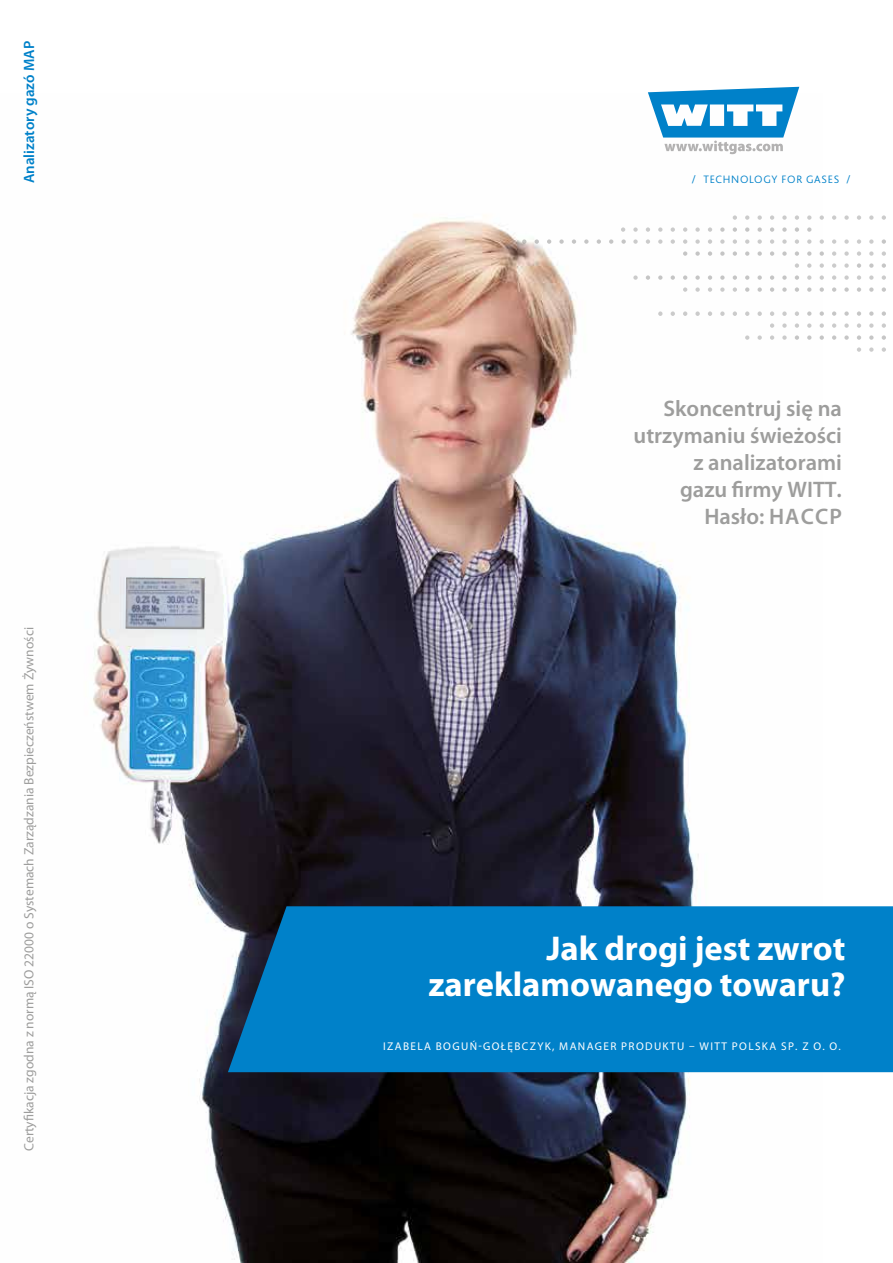
<style>
.page{position:relative;width:893px;height:1263px;background:#fff}
.page>*{position:absolute;margin:0;border:0;box-sizing:border-box;transform-origin:0 0}
.t1{font:700 34.5px/36px "Myriad Pro";color:#fff;text-align:right}
.t2{font:600 22.5px/27px "Myriad Pro";color:#9d9d9c;text-align:right}
.t3{font:600 15px "Myriad Pro";color:#0081c9}
.t4{font:13.5px "Myriad Pro";color:#9d9d9c}
.t5{font:11.25px "Myriad Pro";letter-spacing:.12em;color:#fff}
.t6{font:300 11.25px "Bliss 2";letter-spacing:.06em;color:#0081c9}
</style>
<div class="page">
<img style="left:93px;top:154px;width:729px;height:1109px">
<svg style="left:882px;top:347px;width:4px;height:5px"></svg>
<svg style="left:869px;top:347px;width:5px;height:5px"></svg>
<svg style="left:857px;top:347px;width:4px;height:5px"></svg>
<svg style="left:782px;top:335px;width:5px;height:5px"></svg>
<svg style="left:770px;top:335px;width:4px;height:5px"></svg>
<svg style="left:757px;top:335px;width:5px;height:5px"></svg>
<svg style="left:745px;top:335px;width:4px;height:5px"></svg>
<svg style="left:882px;top:335px;width:4px;height:5px"></svg>
<svg style="left:869px;top:335px;width:5px;height:5px"></svg>
<svg style="left:857px;top:335px;width:4px;height:5px"></svg>
<svg style="left:844px;top:335px;width:5px;height:5px"></svg>
<svg style="left:832px;top:335px;width:4px;height:5px"></svg>
<svg style="left:820px;top:335px;width:4px;height:5px"></svg>
<svg style="left:807px;top:335px;width:4px;height:5px"></svg>
<svg style="left:795px;top:335px;width:4px;height:5px"></svg>
<svg style="left:882px;top:323px;width:4px;height:5px"></svg>
<svg style="left:869px;top:323px;width:5px;height:5px"></svg>
<svg style="left:857px;top:323px;width:4px;height:5px"></svg>
<svg style="left:844px;top:323px;width:5px;height:5px"></svg>
<svg style="left:832px;top:323px;width:4px;height:5px"></svg>
<svg style="left:820px;top:323px;width:4px;height:5px"></svg>
<svg style="left:807px;top:323px;width:4px;height:5px"></svg>
<svg style="left:795px;top:323px;width:4px;height:5px"></svg>
<svg style="left:782px;top:323px;width:5px;height:5px"></svg>
<svg style="left:770px;top:323px;width:4px;height:5px"></svg>
<svg style="left:795px;top:311px;width:4px;height:5px"></svg>
<svg style="left:782px;top:311px;width:5px;height:5px"></svg>
<svg style="left:770px;top:311px;width:4px;height:5px"></svg>
<svg style="left:757px;top:311px;width:5px;height:5px"></svg>
<svg style="left:745px;top:311px;width:4px;height:5px"></svg>
<svg style="left:733px;top:311px;width:4px;height:5px"></svg>
<svg style="left:720px;top:311px;width:5px;height:5px"></svg>
<svg style="left:708px;top:311px;width:4px;height:5px"></svg>
<svg style="left:695px;top:311px;width:5px;height:5px"></svg>
<svg style="left:683px;top:311px;width:4px;height:5px"></svg>
<svg style="left:671px;top:311px;width:4px;height:5px"></svg>
<svg style="left:658px;top:311px;width:4px;height:5px"></svg>
<svg style="left:882px;top:311px;width:4px;height:5px"></svg>
<svg style="left:869px;top:311px;width:5px;height:5px"></svg>
<svg style="left:857px;top:311px;width:4px;height:5px"></svg>
<svg style="left:844px;top:311px;width:5px;height:5px"></svg>
<svg style="left:832px;top:311px;width:4px;height:5px"></svg>
<svg style="left:820px;top:311px;width:4px;height:5px"></svg>
<svg style="left:807px;top:311px;width:4px;height:5px"></svg>
<svg style="left:733px;top:287px;width:4px;height:5px"></svg>
<svg style="left:720px;top:287px;width:5px;height:5px"></svg>
<svg style="left:708px;top:287px;width:4px;height:5px"></svg>
<svg style="left:695px;top:287px;width:5px;height:5px"></svg>
<svg style="left:683px;top:287px;width:4px;height:5px"></svg>
<svg style="left:882px;top:287px;width:4px;height:5px"></svg>
<svg style="left:869px;top:287px;width:5px;height:5px"></svg>
<svg style="left:857px;top:287px;width:4px;height:5px"></svg>
<svg style="left:844px;top:287px;width:5px;height:5px"></svg>
<svg style="left:832px;top:287px;width:4px;height:5px"></svg>
<svg style="left:820px;top:287px;width:4px;height:5px"></svg>
<svg style="left:807px;top:287px;width:4px;height:5px"></svg>
<svg style="left:795px;top:287px;width:4px;height:5px"></svg>
<svg style="left:782px;top:287px;width:5px;height:5px"></svg>
<svg style="left:770px;top:287px;width:4px;height:5px"></svg>
<svg style="left:757px;top:287px;width:5px;height:5px"></svg>
<svg style="left:745px;top:287px;width:4px;height:5px"></svg>
<svg style="left:633px;top:275px;width:5px;height:5px"></svg>
<svg style="left:795px;top:275px;width:4px;height:5px"></svg>
<svg style="left:782px;top:275px;width:5px;height:5px"></svg>
<svg style="left:770px;top:275px;width:4px;height:5px"></svg>
<svg style="left:757px;top:275px;width:5px;height:5px"></svg>
<svg style="left:745px;top:275px;width:4px;height:5px"></svg>
<svg style="left:733px;top:275px;width:4px;height:5px"></svg>
<svg style="left:720px;top:275px;width:5px;height:5px"></svg>
<svg style="left:708px;top:275px;width:4px;height:5px"></svg>
<svg style="left:695px;top:275px;width:5px;height:5px"></svg>
<svg style="left:683px;top:275px;width:4px;height:5px"></svg>
<svg style="left:671px;top:275px;width:4px;height:5px"></svg>
<svg style="left:658px;top:275px;width:4px;height:5px"></svg>
<svg style="left:646px;top:275px;width:4px;height:5px"></svg>
<svg style="left:882px;top:275px;width:4px;height:5px"></svg>
<svg style="left:869px;top:275px;width:5px;height:5px"></svg>
<svg style="left:857px;top:275px;width:4px;height:5px"></svg>
<svg style="left:844px;top:275px;width:5px;height:5px"></svg>
<svg style="left:832px;top:275px;width:4px;height:5px"></svg>
<svg style="left:820px;top:275px;width:4px;height:5px"></svg>
<svg style="left:807px;top:275px;width:4px;height:5px"></svg>
<svg style="left:844px;top:263px;width:5px;height:5px"></svg>
<svg style="left:832px;top:263px;width:4px;height:5px"></svg>
<svg style="left:820px;top:263px;width:4px;height:5px"></svg>
<svg style="left:807px;top:263px;width:4px;height:5px"></svg>
<svg style="left:795px;top:263px;width:4px;height:5px"></svg>
<svg style="left:882px;top:263px;width:4px;height:5px"></svg>
<svg style="left:869px;top:263px;width:5px;height:5px"></svg>
<svg style="left:857px;top:263px;width:4px;height:5px"></svg>
<svg style="left:820px;top:251px;width:4px;height:5px"></svg>
<svg style="left:807px;top:251px;width:4px;height:5px"></svg>
<svg style="left:795px;top:251px;width:4px;height:5px"></svg>
<svg style="left:782px;top:251px;width:5px;height:5px"></svg>
<svg style="left:770px;top:251px;width:4px;height:5px"></svg>
<svg style="left:757px;top:251px;width:5px;height:5px"></svg>
<svg style="left:745px;top:251px;width:4px;height:5px"></svg>
<svg style="left:733px;top:251px;width:4px;height:5px"></svg>
<svg style="left:720px;top:251px;width:5px;height:5px"></svg>
<svg style="left:708px;top:251px;width:4px;height:5px"></svg>
<svg style="left:695px;top:251px;width:5px;height:5px"></svg>
<svg style="left:683px;top:251px;width:4px;height:5px"></svg>
<svg style="left:882px;top:251px;width:4px;height:5px"></svg>
<svg style="left:869px;top:251px;width:5px;height:5px"></svg>
<svg style="left:857px;top:251px;width:4px;height:5px"></svg>
<svg style="left:844px;top:251px;width:5px;height:5px"></svg>
<svg style="left:832px;top:251px;width:4px;height:5px"></svg>
<svg style="left:621px;top:239px;width:5px;height:5px"></svg>
<svg style="left:609px;top:239px;width:4px;height:5px"></svg>
<svg style="left:597px;top:239px;width:4px;height:5px"></svg>
<svg style="left:584px;top:239px;width:5px;height:5px"></svg>
<svg style="left:572px;top:239px;width:4px;height:5px"></svg>
<svg style="left:559px;top:239px;width:5px;height:5px"></svg>
<svg style="left:547px;top:239px;width:4px;height:5px"></svg>
<svg style="left:535px;top:239px;width:4px;height:5px"></svg>
<svg style="left:522px;top:239px;width:4px;height:5px"></svg>
<svg style="left:869px;top:239px;width:5px;height:5px"></svg>
<svg style="left:857px;top:239px;width:4px;height:5px"></svg>
<svg style="left:844px;top:239px;width:5px;height:5px"></svg>
<svg style="left:832px;top:239px;width:4px;height:5px"></svg>
<svg style="left:820px;top:239px;width:4px;height:5px"></svg>
<svg style="left:807px;top:239px;width:4px;height:5px"></svg>
<svg style="left:795px;top:239px;width:4px;height:5px"></svg>
<svg style="left:782px;top:239px;width:5px;height:5px"></svg>
<svg style="left:770px;top:239px;width:4px;height:5px"></svg>
<svg style="left:757px;top:239px;width:5px;height:5px"></svg>
<svg style="left:745px;top:239px;width:4px;height:5px"></svg>
<svg style="left:733px;top:239px;width:4px;height:5px"></svg>
<svg style="left:720px;top:239px;width:5px;height:5px"></svg>
<svg style="left:708px;top:239px;width:4px;height:5px"></svg>
<svg style="left:695px;top:239px;width:5px;height:5px"></svg>
<svg style="left:683px;top:239px;width:4px;height:5px"></svg>
<svg style="left:671px;top:239px;width:4px;height:5px"></svg>
<svg style="left:658px;top:239px;width:4px;height:5px"></svg>
<svg style="left:646px;top:239px;width:4px;height:5px"></svg>
<svg style="left:633px;top:239px;width:5px;height:5px"></svg>
<svg style="left:882px;top:239px;width:4px;height:5px"></svg>
<svg style="left:708px;top:227px;width:4px;height:5px"></svg>
<svg style="left:695px;top:227px;width:5px;height:5px"></svg>
<svg style="left:683px;top:227px;width:4px;height:5px"></svg>
<svg style="left:671px;top:227px;width:4px;height:5px"></svg>
<svg style="left:658px;top:227px;width:4px;height:5px"></svg>
<svg style="left:646px;top:227px;width:4px;height:5px"></svg>
<svg style="left:633px;top:227px;width:5px;height:5px"></svg>
<svg style="left:621px;top:227px;width:4px;height:5px"></svg>
<svg style="left:807px;top:227px;width:4px;height:5px"></svg>
<svg style="left:795px;top:227px;width:4px;height:5px"></svg>
<svg style="left:782px;top:227px;width:5px;height:5px"></svg>
<svg style="left:770px;top:227px;width:4px;height:5px"></svg>
<svg style="left:757px;top:227px;width:5px;height:5px"></svg>
<svg style="left:745px;top:227px;width:4px;height:5px"></svg>
<svg style="left:733px;top:227px;width:4px;height:5px"></svg>
<svg style="left:720px;top:227px;width:5px;height:5px"></svg>
<svg style="left:882px;top:215px;width:4px;height:5px"></svg>
<svg style="left:869px;top:215px;width:5px;height:5px"></svg>
<svg style="left:857px;top:215px;width:4px;height:5px"></svg>
<svg style="left:844px;top:215px;width:5px;height:5px"></svg>
<svg style="left:832px;top:215px;width:4px;height:5px"></svg>
<svg style="left:820px;top:215px;width:4px;height:5px"></svg>
<svg style="left:807px;top:215px;width:4px;height:5px"></svg>
<svg style="left:795px;top:215px;width:4px;height:5px"></svg>
<svg style="left:782px;top:215px;width:5px;height:5px"></svg>
<svg style="left:770px;top:215px;width:4px;height:5px"></svg>
<svg style="left:757px;top:215px;width:5px;height:5px"></svg>
<svg style="left:745px;top:215px;width:4px;height:5px"></svg>
<svg style="left:733px;top:215px;width:4px;height:5px"></svg>
<svg style="left:648px;top:87px;width:151px;height:67px"></svg>
<div style="left:228px;top:906px;width:665px;height:166px;background:#0081c9"></div>
<img style="left:126px;top:577px;width:79px;height:52px">
<p class="t3" style="left:19px;top:183px;width:144px;rotate:-90deg">Analizatory gazó MAP</p>
<p class="t4" style="left:21px;top:1151px;width:525px;rotate:-90deg">Certyfikacja zgodna z normą ISO 22000 o Systemach Zarządzania Bezpieczeństwem Żywności</p>
<p class="t6" style="left:692px;top:173px;width:160px">/ TECHNOLOGY FOR GASES /</p>
<h2 class="t2" style="left:634px;top:395px;width:210px">Skoncentruj się na utrzymaniu świeżości z analizatorami<br>gazu firmy WITT.<br>Hasło: HACCP</h2>
<h1 class="t1" style="left:428px;top:929px;width:419px">Jak drogi jest zwrot zareklamowanego towaru?</h1>
<p class="t5" style="left:383px;top:1039px;width:459px">IZABELA BOGUŃ-GOŁĘBCZYK, MANAGER PRODUKTU – WITT POLSKA SP. Z O. O.</p>
</div>
